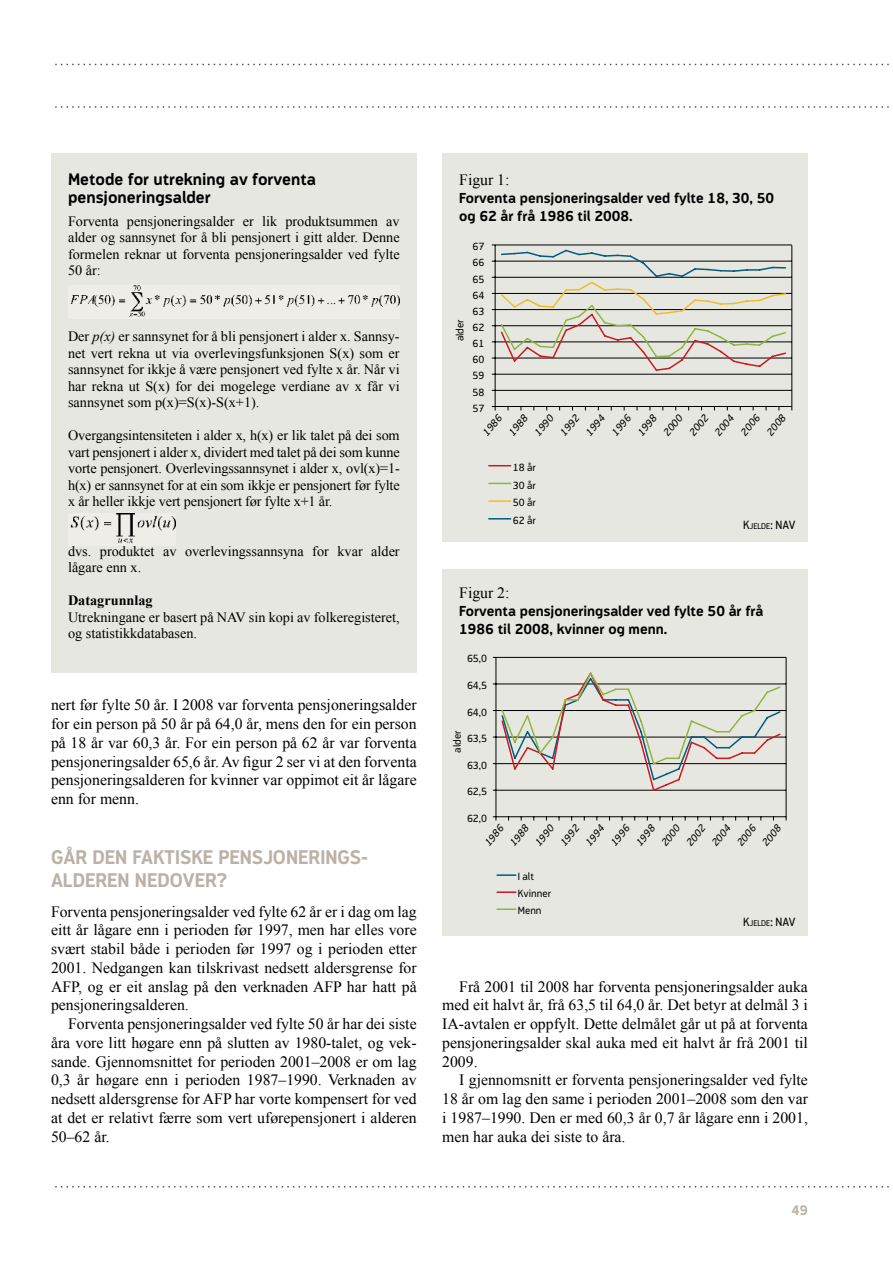
<style>
.page{position:relative;width:893px;height:1263px;background:#fff}
.page>*{position:absolute;margin:0;border:0;box-sizing:border-box;transform-origin:0 0}
.t1{font:700 19.5px/22.5px "Modus";color:#bbb1a6}
.t2{font:700 16.5px/18px "Modus";color:#000}
.t3{font:15.75px/18.8px "Times New Roman";color:#000;text-align:justify}
.t4{font:14.25px/16.5px "Times New Roman";color:#000;text-align:justify}
.t5{font:700 14.25px/18px "Modus";color:#000}
.t6{font:700 14.25px "Times New Roman";color:#000}
.t7{font:700 13.5px "Modus";color:#bbb1a6}
.t8{font:12px "Modus";letter-spacing:-.025em;color:#000}
.t9{font:10.5px/17.7px "Modus";color:#010101;text-align:justify}
.t10{font:italic 10.35px "Modus";color:#010101}
.s1{font-style:italic}
.s2{font-size:8.4px}
</style>
<div class="page">
<svg style="left:55px;top:64px;width:834px;height:1px"></svg>
<svg style="left:55px;top:106px;width:834px;height:2px"></svg>
<svg style="left:55px;top:1186px;width:834px;height:1px"></svg>
<div style="left:51px;top:153px;width:366px;height:520px;background:#e7e7e1"></div>
<img style="left:70px;top:286px;width:329px;height:31px">
<img style="left:70px;top:514px;width:105px;height:30px">
<div style="left:442px;top:153px;width:364px;height:388px;background:#e7e7e1"></div>
<hr style="left:495px;top:390px;width:297px;height:1px;background:#000">
<hr style="left:495px;top:374px;width:297px;height:1px;background:#000">
<hr style="left:495px;top:358px;width:297px;height:1px;background:#000">
<hr style="left:495px;top:342px;width:297px;height:1px;background:#000">
<hr style="left:495px;top:325px;width:297px;height:1px;background:#000">
<hr style="left:495px;top:309px;width:297px;height:1px;background:#000">
<hr style="left:495px;top:293px;width:297px;height:1px;background:#000">
<hr style="left:495px;top:277px;width:297px;height:1px;background:#000">
<hr style="left:495px;top:261px;width:297px;height:1px;background:#000">
<hr style="left:495px;top:245px;width:297px;height:1px;background:#000">
<hr style="left:495px;top:245px;width:1px;height:161px;background:#000">
<hr style="left:495px;top:406px;width:297px;height:1px;background:#000">
<hr style="left:792px;top:245px;width:1px;height:165px;background:#000">
<svg style="left:492px;top:245px;width:295px;height:130px"></svg>
<svg style="left:489px;top:465px;width:22px;height:1px"></svg>
<svg style="left:489px;top:483px;width:22px;height:1px"></svg>
<hr style="left:489px;top:500px;width:22px;height:2px;background:#f0bc28">
<svg style="left:489px;top:518px;width:22px;height:1px"></svg>
<div style="left:442px;top:569px;width:364px;height:366px;background:#e7e7e1"></div>
<hr style="left:496px;top:790px;width:290px;height:1px;background:#000">
<hr style="left:496px;top:763px;width:290px;height:1px;background:#000">
<hr style="left:496px;top:737px;width:290px;height:1px;background:#000">
<hr style="left:496px;top:710px;width:290px;height:1px;background:#000">
<hr style="left:496px;top:684px;width:290px;height:1px;background:#000">
<hr style="left:496px;top:657px;width:290px;height:1px;background:#000">
<hr style="left:496px;top:657px;width:1px;height:160px;background:#000">
<hr style="left:496px;top:816px;width:290px;height:1px;background:#000">
<hr style="left:786px;top:657px;width:1px;height:163px;background:#000">
<svg style="left:493px;top:671px;width:289px;height:121px"></svg>
<svg style="left:497px;top:874px;width:19px;height:2px"></svg>
<svg style="left:497px;top:891px;width:19px;height:2px"></svg>
<svg style="left:497px;top:908px;width:19px;height:2px"></svg>
<p class="t2" style="left:68px;top:170px;width:250px">Metode for utrekning av forventa pensjoneringsalder</p>
<p class="t4" style="left:68px;top:212px;width:333px">Forventa pensjoneringsalder er lik produktsummen av alder og sannsynet for å bli pensjonert i gitt alder. Denne formelen reknar ut forventa pensjoneringsalder ved fylte 50 år:</p>
<p class="t4" style="left:68px;top:328px;width:333px">Der <span class="s1">p(x)</span> er sannsynet for å bli pensjonert i alder x. Sannsy&shy;net vert rekna ut via overlevingsfunksjonen S(x) som er sannsynet for ikkje å være pensjonert ved fylte x år. Når vi har rekna ut S(x) for dei mogelege verdiane av x får vi sannsynet som p(x)=S(x)-S(x+1).</p>
<p class="t4" style="left:68px;top:427px;width:333px">Overgangsintensiteten i alder x, h(x) er lik talet på dei som vart pensjonert i alder x, dividert med talet på dei som kunne vorte pensjonert. Overlevingssannsynet i alder x, ovl(x)=1- h(x) er sannsynet for at ein som ikkje er pensjonert før fylte x år heller ikkje vert pensjonert før fylte x+1 år.</p>
<p class="t4" style="left:68px;top:542px;width:333px">dvs. produktet av overlevingssannsyna for kvar alder lågare enn x.</p>
<p class="t6" style="left:68px;top:591px;width:86px">Datagrunnlag</p>
<p class="t4" style="left:68px;top:608px;width:333px">Utrekningane er basert på NAV sin kopi av folkeregisteret, og statistikkdatabasen.</p>
<p class="t3" style="left:51px;top:695px;width:367px">nert før fylte 50 år. I 2008 var forventa pensjoneringsalder for ein person på 50 år på 64,0 år, mens den for ein person på 18 år var 60,3 år. For ein person på 62 år var forventa pensjoneringsalder 65,6 år. Av figur 2 ser vi at den forventa pensjoneringsalderen for kvinner var oppimot eit år lågare enn for menn.</p>
<p class="t1" style="left:51px;top:846px;width:24px">Gårdenfaktiskepensjonerings&shy;alderennedover</p>
<p class="t1" style="left:217px;top:868px;width:12px">?</p>
<p class="t3" style="left:51px;top:902px;width:367px">Forventa pensjoneringsalder ved fylte 62 år er i dag om lag eitt år lågare enn i perioden før 1997, men har elles vore svært stabil både i perioden før 1997 og i perioden etter 2001. Nedgangen kan tilskrivast nedsett aldersgrense for AFP, og er eit anslag på den verknaden AFP har hatt på pensjoneringsalderen.</p>
<p class="t3" style="left:51px;top:1014px;width:367px;text-indent:17px">Forventa pensjoneringsalder ved fylte 50 år har dei siste åra vore litt høgare enn på slutten av 1980-talet, og vek&shy;sande. Gjennomsnittet for perioden 2001–2008 er om lag 0,3 år høgare enn i perioden 1987–1990. Verknaden av nedsett aldersgrense for AFP har vorte kompensert for ved at det er relativt færre som vert uførepensjonert i alderen 50–62 år.</p>
<p class="t3" style="left:459px;top:170px;width:52px">Figur 1:</p>
<p class="t5" style="left:459px;top:189px;width:316px">Forventa pensjoneringsalder ved fylte 18, 30, 50 og 62 år frå 1986 til 2008.</p>
<p class="t9" style="left:473px;top:238px;width:13px">67</p>
<p class="t9" style="left:473px;top:254px;width:13px">66</p>
<p class="t9" style="left:473px;top:270px;width:13px">65</p>
<p class="t9" style="left:472px;top:286px;width:13px">64</p>
<p class="t9" style="left:451px;top:341px;width:24px;rotate:-90deg">alder</p>
<p class="t9" style="left:473px;top:302px;width:13px">63</p>
<p class="t9" style="left:473px;top:318px;width:13px">62</p>
<p class="t9" style="left:473px;top:335px;width:13px">61</p>
<p class="t9" style="left:473px;top:351px;width:13px">60</p>
<p class="t9" style="left:473px;top:367px;width:13px">59</p>
<p class="t9" style="left:473px;top:383px;width:13px">58</p>
<p class="t9" style="left:473px;top:399px;width:13px">57</p>
<p class="t10" style="left:480px;top:431px;width:25px;rotate:-50deg">1986</p>
<p class="t10" style="left:506px;top:431px;width:25px;rotate:-50deg">1988</p>
<p class="t10" style="left:532px;top:431px;width:25px;rotate:-50deg">1990</p>
<p class="t10" style="left:557px;top:431px;width:25px;rotate:-50deg">1992</p>
<p class="t10" style="left:583px;top:431px;width:25px;rotate:-50deg">1994</p>
<p class="t10" style="left:609px;top:431px;width:25px;rotate:-50deg">1996</p>
<p class="t10" style="left:635px;top:431px;width:25px;rotate:-50deg">1998</p>
<p class="t10" style="left:661px;top:431px;width:25px;rotate:-50deg">2000</p>
<p class="t10" style="left:686px;top:431px;width:25px;rotate:-50deg">2002</p>
<p class="t10" style="left:712px;top:431px;width:25px;rotate:-50deg">2004</p>
<p class="t10" style="left:738px;top:431px;width:25px;rotate:-50deg">2006</p>
<p class="t10" style="left:764px;top:431px;width:25px;rotate:-50deg">2008</p>
<p class="t9" style="left:513px;top:458px;width:24px">18 år 30 år 50 år 62 år</p>
<p class="t8" style="left:743px;top:518px;width:54px">K<span class="s2">JELDE</span>: NAV</p>
<p class="t3" style="left:459px;top:583px;width:52px">Figur 2:</p>
<p class="t5" style="left:459px;top:602px;width:306px">Forventa pensjoneringsalder ved fylte 50 år frå<br>1986 til 2008, kvinner og menn.</p>
<p class="t9" style="left:467px;top:650px;width:21px">65,0</p>
<p class="t9" style="left:467px;top:676px;width:21px">64,5</p>
<p class="t9" style="left:467px;top:703px;width:21px">64,0</p>
<p class="t9" style="left:448px;top:753px;width:24px;rotate:-90deg">alder</p>
<p class="t9" style="left:467px;top:730px;width:21px">63,5</p>
<p class="t9" style="left:467px;top:756px;width:21px">63,0</p>
<p class="t9" style="left:467px;top:783px;width:21px">62,5</p>
<p class="t9" style="left:467px;top:809px;width:21px">62,0</p>
<p class="t10" style="left:482px;top:841px;width:25px;rotate:-51deg">1986</p>
<p class="t10" style="left:507px;top:841px;width:25px;rotate:-51deg">1988</p>
<p class="t10" style="left:532px;top:841px;width:25px;rotate:-51deg">1990</p>
<p class="t10" style="left:557px;top:841px;width:25px;rotate:-51deg">1992</p>
<p class="t10" style="left:583px;top:841px;width:25px;rotate:-51deg">1994</p>
<p class="t10" style="left:608px;top:841px;width:25px;rotate:-51deg">1996</p>
<p class="t10" style="left:633px;top:841px;width:25px;rotate:-51deg">1998</p>
<p class="t10" style="left:658px;top:841px;width:25px;rotate:-51deg">2000</p>
<p class="t10" style="left:684px;top:841px;width:25px;rotate:-51deg">2002</p>
<p class="t10" style="left:709px;top:841px;width:25px;rotate:-51deg">2004</p>
<p class="t10" style="left:734px;top:841px;width:25px;rotate:-51deg">2006</p>
<p class="t10" style="left:759px;top:841px;width:25px;rotate:-51deg">2008</p>
<p class="t9" style="left:518px;top:868px;width:35px;line-height:17.1px;text-align:left">I alt<br>Kvinner<br>Menn</p>
<p class="t8" style="left:743px;top:915px;width:54px">K<span class="s2">JELDE</span>: NAV</p>
<p class="t3" style="left:442px;top:977px;width:367px;text-indent:17px">Frå 2001 til 2008 har forventa pensjoneringsalder auka med eit halvt år, frå 63,5 til 64,0 år. Det betyr at delmål 3 i IA-avtalen er oppfylt. Dette delmålet går ut på at forventa pensjoneringsalder skal auka med eit halvt år frå 2001 til 2009.</p>
<p class="t3" style="left:442px;top:1070px;width:367px;text-indent:17px">I gjennomsnitt er forventa pensjoneringsalder ved fylte 18 år om lag den same i perioden 2001–2008 som den var i 1987–1990. Den er med 60,3 år 0,7 år lågare enn i 2001, men har auka dei siste to åra.</p>
<p class="t7" style="left:791px;top:1203px;width:18px">49</p>
</div>
